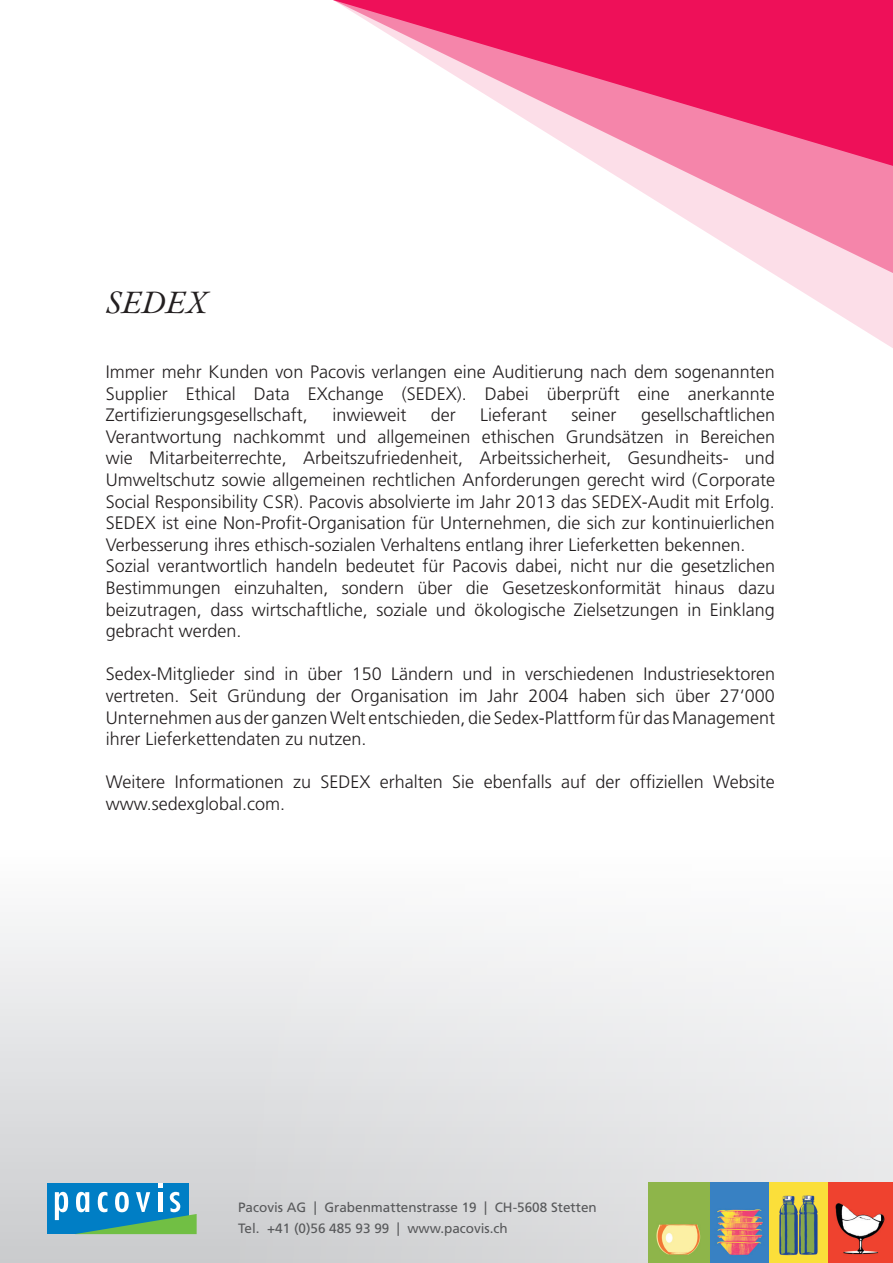
<style>
.page{position:relative;width:893px;height:1263px;background:#fff}
.page>*{position:absolute;margin:0;border:0;box-sizing:border-box;transform-origin:0 0}
.t1{font:italic 33px "Garamond Premr Pro";letter-spacing:.005em;color:#231f20}
.t2{font:300 18px/21.6px "Frutiger LT";color:#231f20;text-align:justify}
.t3{font:13.5px "Frutiger CE";color:#57585a}
</style>
<div class="page">
<div style="left:0;top:804px;width:893px;height:459px;background:linear-gradient(to bottom,#fff,#d1d2d4)"></div>
<div style="left:47px;top:1184px;width:141px;height:50px;background:#007ec5"></div>
<svg style="left:55px;top:1192px;width:13px;height:28px"></svg>
<svg style="left:76px;top:1184px;width:121px;height:50px"></svg>
<img style="left:648px;top:1182px;width:245px;height:81px">
<svg style="left:770px;top:1182px;width:58px;height:81px;background:#b7b650"></svg>
<svg style="left:333px;top:0;width:560px;height:348px"></svg>
<p class="t1" style="left:106px;top:282px;width:103px">SEDEX</p>
<p class="t2" style="left:106px;top:361px;width:670px">Immer mehr Kunden von Pacovis verlangen eine Auditierung nach dem sogenannten Supplier Ethical Data EXchange (SEDEX). Dabei überprüft eine anerkannte Zertifizierungsgesellschaft,</p>
<p class="t2" style="left:106px;top:404px;width:671px;text-indent:535px">gesellschaftlichen Verantwortung nachkommt und allgemeinen ethischen Grundsätzen in Bereichen wie Mitarbeiterrechte, Arbeitszufriedenheit, Arbeitssicherheit, Gesundheits- und Umweltschutz sowie allgemeinen rechtlichen Anforderungen gerecht wird (Corporate Social Responsibility CSR). Pacovis absolvierte im Jahr 2013 das SEDEX-Audit mit Erfolg.<br>SEDEX ist eine Non-Profit-Organisation für Unternehmen, die sich zur kontinuierlichen Verbesserung ihres ethisch-sozialen Verhaltens entlang ihrer Lieferketten bekennen.</p>
<p class="t2" style="left:106px;top:556px;width:671px">Sozial verantwortlich handeln bedeutet für Pacovis dabei, nicht nur die gesetzlichen Bestimmungen einzuhalten, sondern über die Gesetzeskonformität hinaus dazu beizutragen, dass wirtschaftliche, soziale und ökologische Zielsetzungen in Einklang gebracht werden.</p>
<p class="t2" style="left:106px;top:664px;width:671px">Sedex-Mitglieder sind in über 150 Ländern und in verschiedenen Industriesektoren vertreten. Seit Gründung der Organisation im Jahr 2004 haben sich über 27‘000<br>Unternehmen aus der ganzen Welt entschieden, die Sedex-Plattform für das Management ihrer Lieferkettendaten zu nutzen.</p>
<p class="t2" style="left:106px;top:772px;width:670px">Weitere Informationen zu SEDEX erhalten Sie ebenfalls auf der offiziellen Website</p>
<p class="t2" style="left:106px;top:793px;width:181px">www.sedexglobal.com.</p>
<p class="t2" style="left:332px;top:404px;width:75px">inwieweit</p>
<p class="t2" style="left:431px;top:404px;width:27px">der</p>
<p class="t2" style="left:480px;top:404px;width:68px">Lieferant</p>
<p class="t2" style="left:572px;top:404px;width:46px">seiner</p>
<p class="t3" style="left:238px;top:1200px;width:360px">Pacovis AG | Grabenmattenstrasse 19 | CH-5608 Stetten</p>
<p class="t3" style="left:238px;top:1221px;width:271px">Tel. +41 (0)56 485 93 99 | www.pacovis.ch</p>
</div>
